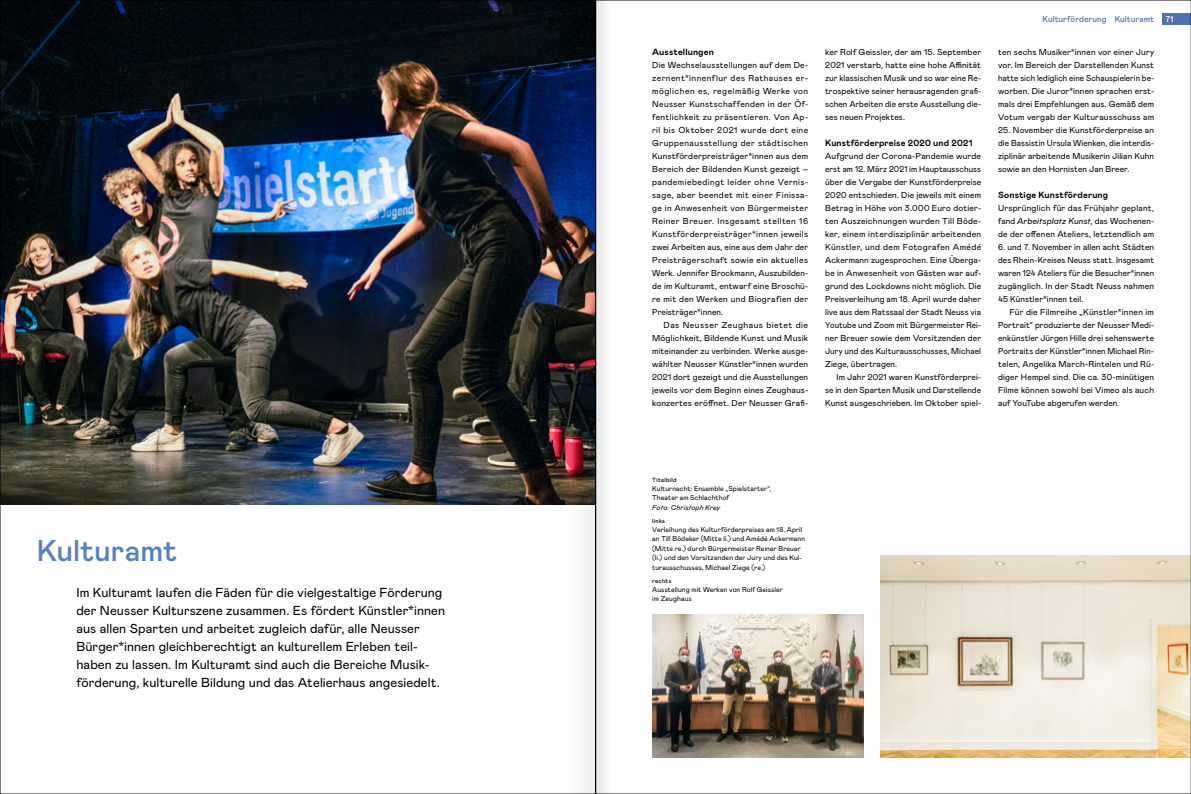
<style>
.page{position:relative;width:1191px;height:794px;background:#fff}
.page>*{position:absolute;margin:0;border:0;box-sizing:border-box;transform-origin:0 0}
.t1{font:500 30px "Mabry Pro";color:#5780c1}
.t2{font:13px/18px "Mabry Pro";letter-spacing:.005em;color:#000}
.t3{font:700 9px "Mabry Pro";letter-spacing:.015em;color:#000}
.t4{font:8.6px/13px "Mabry Pro";letter-spacing:.01em;color:#000;text-align:justify}
.t5{font:500 8.5px "Mabry Pro";letter-spacing:.005em;color:#4f73ac}
.t6{font:500 8.5px "Mabry Pro";color:#fff}
.t7{font:7px/9.5px "Mabry Pro";letter-spacing:.015em;color:#000}
.t8{font:italic 7px "Mabry Pro";letter-spacing:.02em;color:#000}
.t9{font:500 6px "Mabry Pro";letter-spacing:.045em;color:#000}
.s1{font-style:italic}
</style>
<div class="page">
<div style="left:1162px;top:14px;width:29px;height:11px;background:#4f73ac"></div>
<img style="left:2px;top:2px;width:563px;height:503px">
<img style="left:652px;top:614px;width:211px;height:143px">
<img style="left:880px;top:556px;width:309px;height:201px">
<svg style="left:565px;top:2px;width:41px;height:790px"></svg>
<h1 class="t1" style="left:37px;top:529px;width:142px">Kulturamt</h1>
<p class="t2" style="left:76px;top:583px;width:370px">Im Kulturamt laufen die Fäden für die vielgestaltige Förderung der Neusser Kulturszene zusammen. Es fördert Künstler*innen aus allen Sparten und arbeitet zugleich dafür, alle Neusser Bürger*innen gleichberechtigt an kulturellem Erleben teil&shy;haben zu lassen. Im Kulturamt sind auch die Bereiche Musik&shy;förderung, kulturelle Bildung und das Atelierhaus angesiedelt.</p>
<p class="t3" style="left:652px;top:45px;width:63px">Ausstellungen</p>
<p class="t4" style="left:652px;top:58px;width:157px">Die Wechselausstellungen auf dem De&shy;zernent*innenflur des Rathauses er&shy;möglichen es, regelmäßig Werke von Neusser Kunstschaffenden in der Öf&shy;fentlichkeit zu präsentieren. Von Ap&shy;ril bis Oktober 2021 wurde dort eine Gruppenausstellung der städtischen Kunstförderpreisträger*innen aus dem Bereich der Bildenden Kunst gezeigt – pandemiebedingt leider ohne Vernis&shy;sage, aber beendet mit einer Finissa&shy;ge in Anwesenheit von Bürgermeister Reiner Breuer. Insgesamt stellten 16<br>Kunstförderpreisträger*innen jeweils zwei Arbeiten aus, eine aus dem Jahr der Preisträgerschaft sowie ein aktuelles Werk. Jennifer Brockmann, Auszubilden&shy;de im Kulturamt, entwarf eine Broschü&shy;re mit den Werken und Biografien der Preisträger*innen.</p>
<p class="t4" style="left:652px;top:318px;width:157px;text-indent:11px">Das Neusser Zeughaus bietet die Möglichkeit, Bildende Kunst und Musik miteinander zu verbinden. Werke ausge&shy;wählter Neusser Künstler*innen wurden 2021 dort gezeigt und die Ausstellungen jeweils vor dem Beginn eines Zeughaus&shy;konzertes eröffnet. Der Neusser Grafi-</p>
<p class="t4" style="left:825px;top:45px;width:157px">ker Rolf Geissler, der am 15. September 2021 verstarb, hatte eine hohe Affinität zur klassischen Musik und so war eine Re&shy;trospektive seiner herausragenden grafi&shy;schen Arbeiten die erste Ausstellung die&shy;ses neuen Projektes.</p>
<p class="t3" style="left:825px;top:136px;width:149px">Kunstförderpreise 2020 und 2021</p>
<p class="t4" style="left:825px;top:149px;width:157px">Aufgrund der Corona-Pandemie wurde erst am 12. März 2021 im Hauptausschuss über die Vergabe der Kunstförderpreise 2020 entschieden. Die jeweils mit einem Betrag in Höhe von 3.000 Euro dotier&shy;ten Auszeichnungen wurden Till Böde&shy;ker, einem interdisziplinär arbeitenden Künstler, und dem Fotografen Amédé Ackermann zugesprochen. Eine Überga&shy;be in Anwesenheit von Gästen war auf&shy;grund des Lockdowns nicht möglich. Die Preisverleihung am 18. April wurde daher live aus dem Ratssaal der Stadt Neuss via Youtube und Zoom mit Bürgermeister Rei&shy;ner Breuer sowie dem Vorsitzenden der Jury und des Kulturausschusses, Michael Ziege, übertragen.</p>
<p class="t4" style="left:825px;top:370px;width:157px;text-indent:11px">Im Jahr 2021 waren Kunstförderprei&shy;se in den Sparten Musik und Darstellende Kunst ausgeschrieben. Im Oktober spiel-</p>
<p class="t5" style="left:1042px;top:13px;width:113px">Kulturförderung Kulturamt</p>
<p class="t4" style="left:998px;top:45px;width:157px">ten sechs Musiker*innen vor einer Jury vor. Im Bereich der Darstellenden Kunst hatte sich lediglich eine Schauspielerin be&shy;worben. Die Juror*innen sprachen erst&shy;mals drei Empfehlungen aus. Gemäß dem Votum vergab der Kulturausschuss am</p>
<p class="t4" style="left:998px;top:123px;width:157px">25. November die Kunstförderpreise an die Bassistin Ursula Wienken, die interdis&shy;ziplinär arbeitende Musikerin Jilian Kuhn sowie an den Hornisten Jan Breer.</p>
<p class="t3" style="left:998px;top:188px;width:111px">Sonstige Kunstförderung</p>
<p class="t4" style="left:998px;top:201px;width:157px">Ursprünglich für das Frühjahr geplant, fand <span class="s1">Arbeitsplatz Kunst</span>, das Wochenen&shy;de der offenen Ateliers, letztendlich am</p>
<p class="t4" style="left:998px;top:240px;width:157px">6. und 7. November in allen acht Städten des Rhein-Kreises Neuss statt. Insgesamt waren 124 Ateliers für die Besucher*innen zugänglich. In der Stadt Neuss nahmen 45 Künstler*innen teil.</p>
<p class="t4" style="left:998px;top:305px;width:157px;text-indent:11px">Für die Filmreihe „Künstler*innen im Portrait“ produzierte der Neusser Medi&shy;enkünstler Jürgen Hille drei sehenswerte Portraits der Künstler*innen Michael Rin&shy;telen, Angelika March-Rintelen und Rü&shy;diger Hempel sind. Die ca. 30-minütigen Filme können sowohl bei Vimeo als auch auf YouTube abgerufen werden.</p>
<p class="t6" style="left:1165px;top:13px;width:9px">71</p>
<p class="t9" style="left:652px;top:475px;width:26px">Titelbild</p>
<p class="t7" style="left:652px;top:483px;width:121px">Kulturnacht: Ensemble „Spielstarter“,<br>Theater am Schlachthof</p>
<p class="t8" style="left:652px;top:502px;width:70px">Foto: Christoph Krey</p>
<p class="t9" style="left:652px;top:516px;width:14px">links</p>
<p class="t7" style="left:652px;top:524px;width:154px">Verleihung des Kulturförderpreises am 18. April an Till Bödeker (Mitte li.) und Amédé Ackermann (Mitte re.) durch Bürgermeister Reiner Breuer (li.) und den Vorsitzenden der Jury und des Kul&shy;turausschusses, Michael Ziege (re.)</p>
<p class="t9" style="left:652px;top:576px;width:21px">rechts</p>
<p class="t7" style="left:652px;top:584px;width:132px">Ausstellung mit Werken von Rolf Geissler im Zeughaus</p>
</div>
